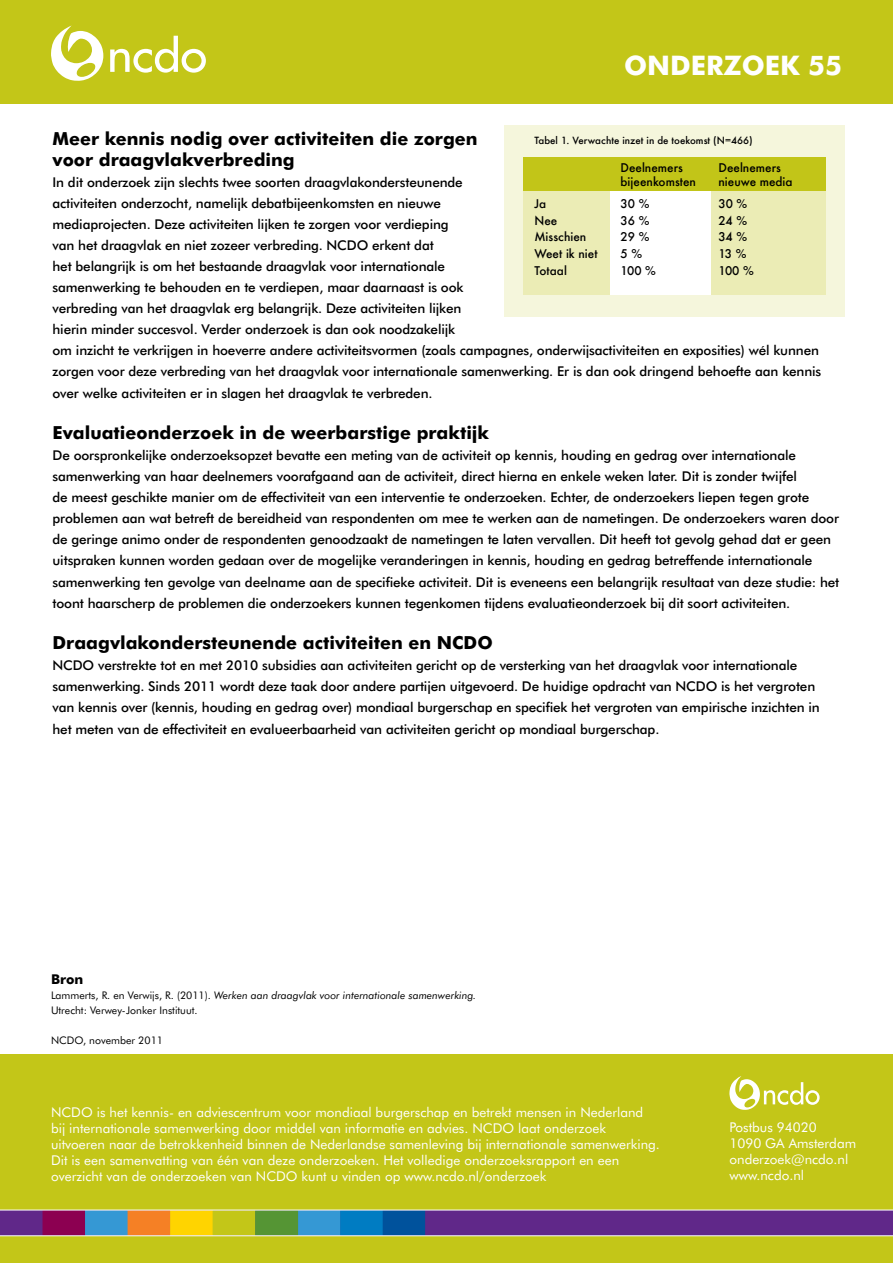
<style>
.page{position:relative;width:893px;height:1263px;background:#fff}
.page>*{position:absolute;margin:0;border:0;box-sizing:border-box;transform-origin:0 0}
.t1{font:700 27px "Futura BT";color:#fff}
.t2{font:700 18px/21px "Futura BT";color:#000}
.t3{font:500 13.5px/21px "Futura BT";letter-spacing:-.01em;color:#000}
.t4{font:13.5px/16.2px "Futura BT";color:#fff}
.t5{font:700 13.5px "Futura BT";color:#000}
.t6{font:500 11.7px/16.6px "Futura";color:#000}
.t7{font:10.5px/15px "Futura BT";color:#000}
.t8{font:500 9.75px "Futura";color:#000}
.s1{font-style:italic}
</style>
<div class="page">
<div style="left:0;top:0;width:893px;height:103px;background:#c3c618"></div>
<svg style="left:110px;top:36px;width:96px;height:37px"></svg>
<svg style="left:51px;top:26px;width:52px;height:55px"></svg>
<svg style="left:504px;top:125px;width:340px;height:192px;background:#f1f2ce"></svg>
<div style="left:610px;top:159px;width:101px;height:136px;background:#fff"></div>
<div style="left:523px;top:157px;width:302px;height:34px;background:#c2c518"></div>
<div style="left:523px;top:191px;width:87px;height:104px;background:#ebecb5"></div>
<div style="left:0;top:1054px;width:893px;height:209px;background:#c3c618"></div>
<svg style="left:729px;top:1076px;width:91px;height:34px"></svg>
<div style="left:0;top:1210px;width:893px;height:26px;background:#602889"></div>
<svg style="left:43px;top:1211px;width:383px;height:24px;background:#71846b"></svg>
<hr style="left:0;top:1210px;width:893px;height:1px;background:#fff">
<hr style="left:0;top:1235px;width:893px;height:1px;background:#fff">
<h1 class="t1" style="left:624px;top:49px;width:219px">ONDERZOEK 55</h1>
<h2 class="t2" style="left:53px;top:128px;width:427px">Meer kennis nodig over activiteiten die zorgen voor draagvlakverbreding</h2>
<p class="t3" style="left:53px;top:172px;width:770px">In dit onderzoek zijn slechts twee soorten draagvlakondersteunende<br>activiteiten onderzocht, namelijk debatbijeenkomsten en nieuwe<br>mediaprojecten. Deze activiteiten lijken te zorgen voor verdieping<br>van het draagvlak en niet zozeer verbreding. NCDO erkent dat<br>het belangrijk is om het bestaande draagvlak voor internationale<br>samenwerking te behouden en te verdiepen, maar daarnaast is ook<br>verbreding van het draagvlak erg belangrijk. Deze activiteiten lijken<br>hierin minder succesvol. Verder onderzoek is dan ook noodzakelijk<br>om inzicht te verkrijgen in hoeverre andere activiteitsvormen (zoals campagnes, onderwijsactiviteiten en exposities) wél kunnen zorgen voor deze verbreding van het draagvlak voor internationale samenwerking. Er is dan ook dringend behoefte aan kennis over welke activiteiten er in slagen het draagvlak te verbreden.</p>
<h2 class="t2" style="left:53px;top:422px;width:438px">Evaluatieonderzoek in de weerbarstige praktijk</h2>
<p class="t3" style="left:53px;top:445px;width:788px">De oorspronkelijke onderzoeksopzet bevatte een meting van de activiteit op kennis, houding en gedrag over internationale samenwerking van haar deelnemers voorafgaand aan de activiteit, direct hierna en enkele weken later. Dit is zonder twijfel<br>de meest geschikte manier om de effectiviteit van een interventie te onderzoeken. Echter, de onderzoekers liepen tegen grote problemen aan wat betreft de bereidheid van respondenten om mee te werken aan de nametingen. De onderzoekers waren door de geringe animo onder de respondenten genoodzaakt de nametingen te laten vervallen. Dit heeft tot gevolg gehad dat er geen uitspraken kunnen worden gedaan over de mogelijke veranderingen in kennis, houding en gedrag betreffende internationale samenwerking ten gevolge van deelname aan de specifieke activiteit. Dit is eveneens een belangrijk resultaat van deze studie: het toont haarscherp de problemen die onderzoekers kunnen tegenkomen tijdens evaluatieonderzoek bij dit soort activiteiten.</p>
<h2 class="t2" style="left:53px;top:632px;width:442px">Draagvlakondersteunende activiteiten en NCDO</h2>
<p class="t3" style="left:53px;top:655px;width:769px">NCDO verstrekte tot en met 2010 subsidies aan activiteiten gericht op de versterking van het draagvlak voor internationale samenwerking. Sinds 2011 wordt deze taak door andere partijen uitgevoerd. De huidige opdracht van NCDO is het vergroten van kennis over (kennis, houding en gedrag over) mondiaal burgerschap en specifiek het vergroten van empirische inzichten in het meten van de effectiviteit en evalueerbaarheid van activiteiten gericht op mondiaal burgerschap.</p>
<p class="t8" style="left:534px;top:134px;width:220px">Tabel 1. Verwachte inzet in de toekomst (N=466)</p>
<p class="t6" style="left:620px;top:160px;width:77px;line-height:14px">Deelnemers bijeenkomsten</p>
<p class="t6" style="left:620px;top:195px;width:37px">30 %<br>36 %<br>29 %<br>5 %<br>100 %</p>
<p class="t6" style="left:718px;top:160px;width:76px;line-height:14px">Deelnemers nieuwe media</p>
<p class="t6" style="left:718px;top:195px;width:37px">30 %<br>24 %<br>34 %<br>13 %<br>100 %</p>
<p class="t6" style="left:534px;top:195px;width:65px">Ja<br>Nee<br>Misschien<br>Weet ik niet<br>Totaal</p>
<p class="t5" style="left:51px;top:971px;width:34px">Bron</p>
<p class="t7" style="left:51px;top:988px;width:427px">Lammerts, R. en Verwijs, R. (2011). <span class="s1">Werken aan draagvlak voor internationale samenwerking.<br></span>Utrecht: Verwey-Jonker Instituut.</p>
<p class="t7" style="left:51px;top:1033px;width:114px">NCDO, november 2011</p>
<p class="t4" style="left:51px;top:1103px;width:610px">NCDO is het kennis- en adviescentrum voor mondiaal burgerschap en betrekt mensen in Nederland bij internationale samenwerking door middel van informatie en advies. NCDO laat onderzoek uitvoeren naar de betrokkenheid binnen de Nederlandse samenleving bij internationale samenwerking.<br>Dit is een samenvatting van één van deze onderzoeken. Het volledige onderzoeksrapport en een overzicht van de onderzoeken van NCDO kunt u vinden op www.ncdo.nl/onderzoek</p>
<p class="t4" style="left:729px;top:1119px;width:128px">Postbus 94020<br>1090 GA Amsterdam onderzoek@ncdo.nl www.ncdo.nl</p>
</div>
